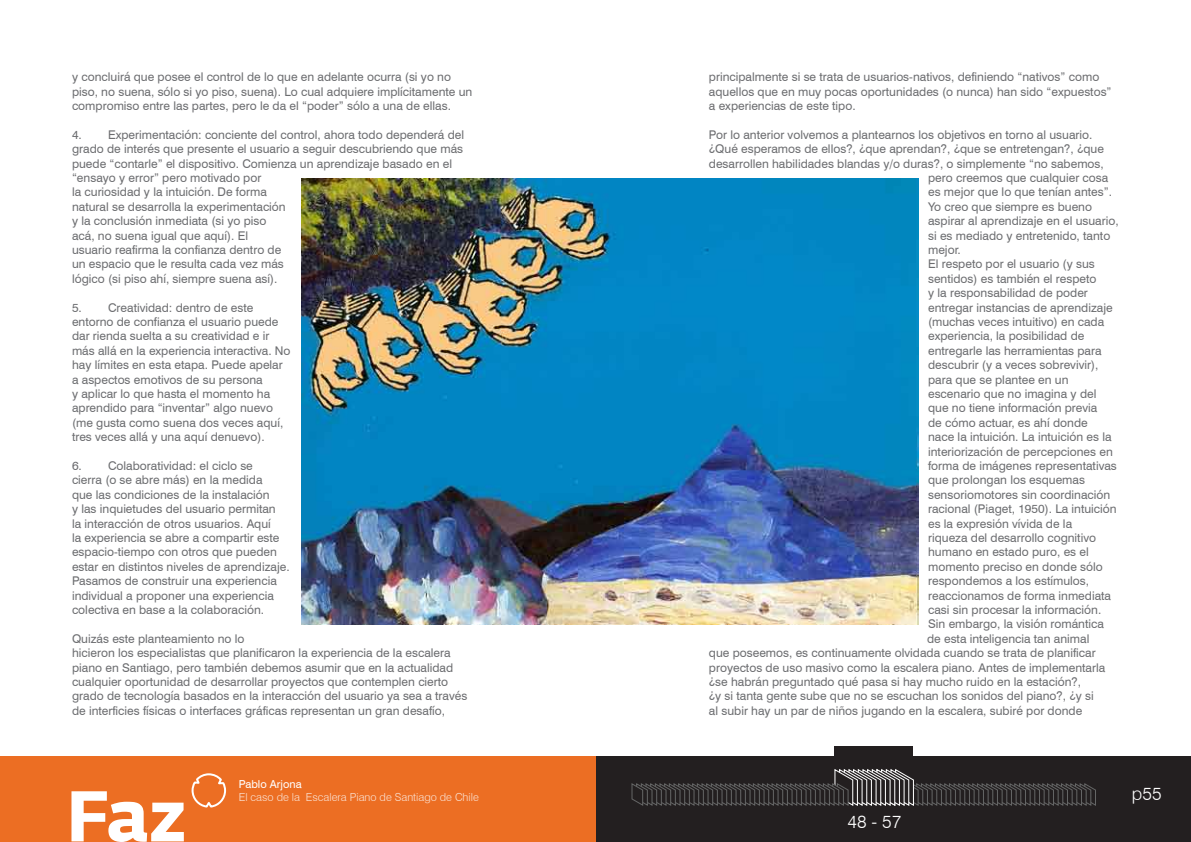
<style>
.page{position:relative;width:1191px;height:842px;background:#fff}
.page>*{position:absolute;margin:0;border:0;box-sizing:border-box;transform-origin:0 0}
.t1{font:300 18px "Swiss 721 BT";color:#fff}
.t2{font:12px/14.4px "Swiss 721 BT";color:#6c6d70}
.t3{font:300 11px "Swiss 721 BT";color:#fbe2d3}
.t4{font:11px "Swiss 721 BT";color:#fff}
</style>
<div class="page">
<div style="left:595px;top:757px;width:596px;height:85px;background:#231f20"></div>
<img style="left:301px;top:178px;width:617px;height:447px">
<div style="left:834px;top:746px;width:79px;height:21px;background:#231f20"></div>
<svg style="left:631px;top:769px;width:465px;height:37px"></svg>
<div style="left:0;top:757px;width:595px;height:85px;background:#ec6e23"></div>
<svg style="left:71px;top:791px;width:113px;height:51px"></svg>
<svg style="left:191px;top:773px;width:36px;height:35px"></svg>
<p class="t2" style="left:72px;top:70px;width:402px">y concluirá que posee el control de lo que en adelante ocurra (si yo no piso, no suena, sólo si yo piso, suena). Lo cual adquiere implícitamente un compromiso entre las partes, pero le da el “poder” sólo a una de ellas.</p>
<p class="t2" style="left:72px;top:127px;width:393px">4. Experimentación: conciente del control, ahora todo dependerá del grado de interés que presente el usuario a seguir descubriendo que más puede “contarle” el dispositivo. Comienza un aprendizaje basado en el “ensayo y error” pero motivado por<br>la curiosidad y la intuición. De forma<br>natural se desarrolla la experimentación<br>y la conclusión inmediata (si yo piso<br>acá, no suena igual que aquí). El<br>usuario reafirma la confianza dentro de<br>un espacio que le resulta cada vez más<br>lógico (si piso ahí, siempre suena así).</p>
<p class="t2" style="left:72px;top:300px;width:220px">5. Creatividad: dentro de este entorno de confianza el usuario puede dar rienda suelta a su creatividad e ir más allá en la experiencia interactiva. No hay límites en esta etapa. Puede apelar a aspectos emotivos de su persona<br>y aplicar lo que hasta el momento ha aprendido para “inventar” algo nuevo (me gusta como suena dos veces aquí, tres veces allá y una aquí denuevo).</p>
<p class="t2" style="left:72px;top:458px;width:219px">6. Colaboratividad: el ciclo se<br>cierra (o se abre más) en la medida<br>que las condiciones de la instalación<br>y las inquietudes del usuario permitan<br>la interacción de otros usuarios. Aquí<br>la experiencia se abre a compartir este espacio-tiempo con otros que pueden estar en distintos niveles de aprendizaje.<br>Pasamos de construir una experiencia individual a proponer una experiencia colectiva en base a la colaboración.</p>
<p class="t2" style="left:72px;top:631px;width:397px">Quizás este planteamiento no lo<br>hicieron los especialistas que planificaron la experiencia de la escalera piano en Santiago, pero también debemos asumir que en la actualidad cualquier oportunidad de desarrollar proyectos que contemplen cierto grado de tecnología basados en la interacción del usuario ya sea a través de interficies físicas o interfaces gráficas representan un gran desafío,</p>
<p class="t4" style="left:239px;top:777px;width:64px">Pablo Arjona</p>
<p class="t3" style="left:239px;top:790px;width:242px">El caso de la Escalera Piano de Santiago de Chile</p>
<p class="t2" style="left:709px;top:70px;width:404px">principalmente si se trata de usuarios-nativos, definiendo “nativos” como aquellos que en muy pocas oportunidades (o nunca) han sido “expuestos” a experiencias de este tipo.</p>
<p class="t2" style="left:709px;top:127px;width:385px">Por lo anterior volvemos a plantearnos los objetivos en torno al usuario.</p>
<p class="t2" style="left:709px;top:142px;width:396px">¿Qué esperamos de ellos?, ¿que aprendan?, ¿que se entretengan?, ¿que</p>
<p class="t2" style="left:709px;top:156px;width:396px">desarrollen habilidades blandas y/o duras?, o simplemente “no sabemos,</p>
<p class="t2" style="left:928px;top:170px;width:182px">pero creemos que cualquier cosa</p>
<p class="t2" style="left:928px;top:185px;width:185px">es mejor que lo que tenían antes”.</p>
<p class="t2" style="left:928px;top:199px;width:165px">Yo creo que siempre es bueno</p>
<p class="t2" style="left:928px;top:214px;width:192px">aspirar al aprendizaje en el usuario,</p>
<p class="t2" style="left:928px;top:228px;width:184px">si es mediado y entretenido, tanto</p>
<p class="t2" style="left:928px;top:242px;width:34px">mejor.</p>
<p class="t2" style="left:928px;top:257px;width:168px">El respeto por el usuario (y sus</p>
<p class="t2" style="left:928px;top:271px;width:170px">sentidos) es también el respeto</p>
<p class="t2" style="left:928px;top:286px;width:161px">y la responsabilidad de poder</p>
<p class="t2" style="left:928px;top:300px;width:186px">entregar instancias de aprendizaje</p>
<p class="t2" style="left:928px;top:314px;width:178px">(muchas veces intuitivo) en cada</p>
<p class="t2" style="left:928px;top:329px;width:158px">experiencia, la posibilidad de</p>
<p class="t2" style="left:928px;top:343px;width:175px">entregarle las herramientas para</p>
<p class="t2" style="left:928px;top:358px;width:172px">descubrir (y a veces sobrevivir),</p>
<p class="t2" style="left:928px;top:372px;width:142px">para que se plantee en un</p>
<p class="t2" style="left:928px;top:386px;width:170px">escenario que no imagina y del</p>
<p class="t2" style="left:928px;top:401px;width:171px">que no tiene información previa</p>
<p class="t2" style="left:928px;top:415px;width:161px">de cómo actuar, es ahí donde</p>
<p class="t2" style="left:928px;top:430px;width:185px">nace la intuición. La intuición es la</p>
<p class="t2" style="left:928px;top:444px;width:186px">interiorización de percepciones en</p>
<p class="t2" style="left:928px;top:458px;width:190px">forma de imágenes representativas</p>
<p class="t2" style="left:928px;top:473px;width:158px">que prolongan los esquemas</p>
<p class="t2" style="left:928px;top:487px;width:184px">sensoriomotores sin coordinación</p>
<p class="t2" style="left:928px;top:502px;width:190px">racional (Piaget, 1950). La intuición</p>
<p class="t2" style="left:928px;top:516px;width:146px">es la expresión vívida de la</p>
<p class="t2" style="left:928px;top:530px;width:169px">riqueza del desarrollo cognitivo</p>
<p class="t2" style="left:928px;top:545px;width:162px">humano en estado puro, es el</p>
<p class="t2" style="left:928px;top:559px;width:176px">momento preciso en donde sólo</p>
<p class="t2" style="left:928px;top:574px;width:162px">respondemos a los estímulos,</p>
<p class="t2" style="left:928px;top:588px;width:184px">reaccionamos de forma inmediata</p>
<p class="t2" style="left:928px;top:602px;width:175px">casi sin procesar la información.</p>
<p class="t2" style="left:928px;top:617px;width:177px">Sin embargo, la visión romántica</p>
<p class="t2" style="left:927px;top:631px;width:164px">de esta inteligencia tan animal</p>
<p class="t2" style="left:709px;top:646px;width:388px">que poseemos, es continuamente olvidada cuando se trata de planificar</p>
<p class="t2" style="left:709px;top:660px;width:398px">proyectos de uso masivo como la escalera piano. Antes de implementarla</p>
<p class="t2" style="left:709px;top:674px;width:374px">¿se habrán preguntado qué pasa si hay mucho ruido en la estación?,</p>
<p class="t2" style="left:709px;top:689px;width:386px">¿y si tanta gente sube que no se escuchan los sonidos del piano?, ¿y si</p>
<p class="t2" style="left:709px;top:703px;width:375px">al subir hay un par de niños jugando en la escalera, subiré por donde</p>
<h1 class="t1" style="left:847px;top:810px;width:55px">48 - 57</h1>
<h1 class="t1" style="left:1132px;top:782px;width:31px">p55</h1>
</div>
